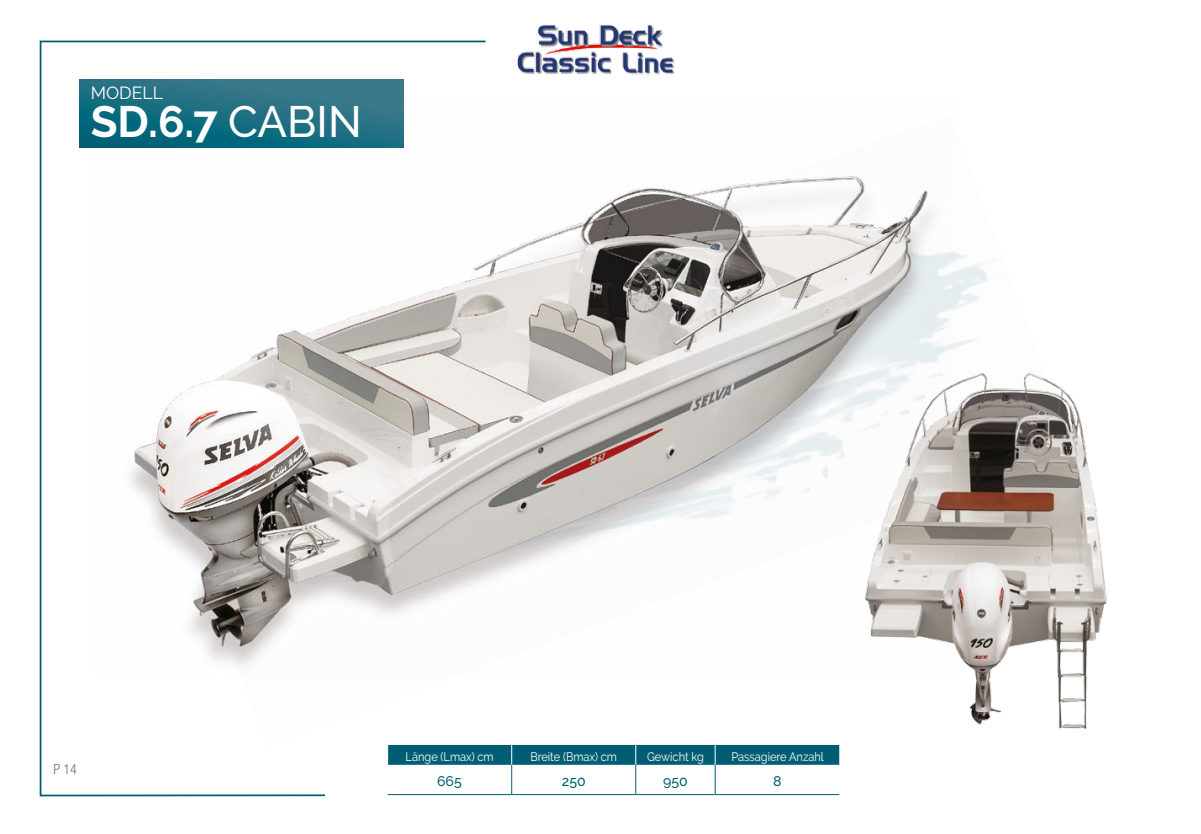
<style>
.page{position:relative;width:1201px;height:834px;background:#fff}
.page>*{position:absolute;margin:0;border:0;box-sizing:border-box;transform-origin:0 0}
.t1{font:700 43.75px "Raleway";color:#fff}
.t2{font:17.5px "Raleway";color:#fff}
.t3{font:500 14px "Raleway";color:#005e74}
.t4{font:300 condensed 14px "Helvetica Neue LT Std";color:#706f6f}
.t5{font:12.25px "Raleway";color:#fff;scale:.9 1}
.s1{font-weight:500}
</style>
<div class="page">
<svg style="left:39px;top:40px;width:661px;height:757px"></svg>
<img style="left:144px;top:254px;width:844px;height:492px">
<div style="left:325px;top:786px;width:551px;height:36px;background:#fff"></div>
<img style="left:504px;top:25px;width:193px;height:56px">
<img style="left:95px;top:100px;width:864px;height:575px">
<img style="left:839px;top:318px;width:268px;height:447px">
<svg style="left:79px;top:79px;width:324px;height:68px;background:#1e6f82"></svg>
<div style="left:387px;top:744px;width:452px;height:20px;background:#005e74"></div>
<hr style="left:511px;top:764px;width:1px;height:30px;background:#005e74">
<hr style="left:635px;top:764px;width:1px;height:30px;background:#005e74">
<hr style="left:714px;top:764px;width:1px;height:30px;background:#005e74">
<hr style="left:387px;top:794px;width:124px;height:1px;background:#005e74">
<hr style="left:511px;top:794px;width:124px;height:1px;background:#005e74">
<hr style="left:635px;top:794px;width:80px;height:1px;background:#005e74">
<hr style="left:715px;top:794px;width:124px;height:1px;background:#005e74">
<h2 class="t2" style="left:91px;top:83px;width:13px">MODELL</h2>
<h1 class="t1" style="left:91px;top:96px;width:272px">SD.6.7 <span class="s1">Cabin</span></h1>
<p class="t4" style="left:53px;top:761px;width:25px">P 14</p>
<p class="t5" style="left:405px;top:749px;width:99px">Länge (Lmax) cm</p>
<p class="t5" style="left:530px;top:749px;width:98px">Breite (Bmax) cm</p>
<p class="t5" style="left:647px;top:749px;width:65px">Gewicht kg</p>
<p class="t5" style="left:731px;top:749px;width:104px">Passagiere Anzahl</p>
<p class="t3" style="left:437px;top:772px;width:26px">665</p>
<p class="t3" style="left:562px;top:772px;width:25px">250</p>
<p class="t3" style="left:663px;top:772px;width:26px">950</p>
<p class="t3" style="left:773px;top:772px;width:10px">8</p>
</div>
